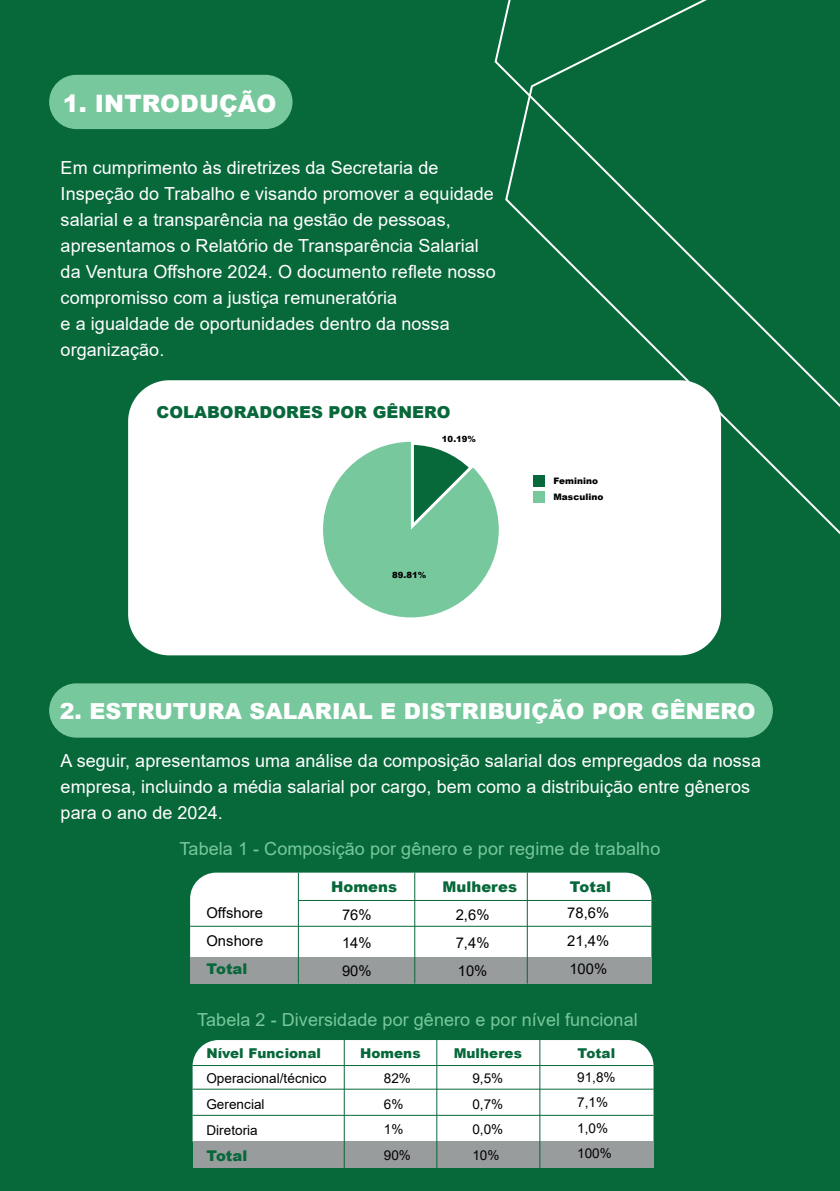
<style>
.page{position:relative;width:840px;height:1191px;background:#fff}
.page>*{position:absolute;margin:0;border:0;box-sizing:border-box;transform-origin:0 0}
.t1{font:900 24px "Arial";letter-spacing:.005em;color:#fff}
.t2{font:900 22px "Arial";letter-spacing:.005em;color:#fff}
.t3{font:18px/26px "Arial";letter-spacing:.005em;color:#fff}
.t4{font:18px "Arial";letter-spacing:.005em;color:#77c89c}
.t5{font:900 16.4px "Arial";letter-spacing:.005em;color:#07683a}
.t6{font:14.8px/28px "Arial";letter-spacing:.005em;color:#000001;text-align:justify}
.t7{font:900 14.8px "Arial";letter-spacing:.005em;color:#07683a}
.t8{font:13.6px/25.6px "Arial";letter-spacing:.005em;color:#000001}
.t9{font:900 13.6px "Arial";letter-spacing:.005em;color:#07683a}
.t10{font:900 9px/15.4px "Arial";letter-spacing:.005em;color:#000001}
.t11{font:900 8.4px "Arial";letter-spacing:.005em;color:#000001}
</style>
<div class="page">
<div style="left:0;top:0;width:839px;height:1191px;background:#07683a"></div>
<div style="left:49px;top:75px;width:243px;height:54px;background:#77c89c;border-radius:27px"></div>
<div style="left:49px;top:683px;width:723px;height:54px;background:#77c89c;border-radius:27px"></div>
<svg style="left:494px;top:0;width:345px;height:473px"></svg>
<div style="left:128px;top:380px;width:592px;height:275px;background:#fff;border-radius:41px"></div>
<svg style="left:323px;top:441px;width:175px;height:176px"></svg>
<div style="left:532px;top:475px;width:12px;height:12px;background:#07683a"></div>
<div style="left:532px;top:491px;width:12px;height:11px;background:#77c89c"></div>
<div style="left:190px;top:872px;width:461px;height:111px;background:#fff;border-radius:26px"></div>
<div style="left:190px;top:957px;width:461px;height:26px;background:#999c9d"></div>
<hr style="left:298px;top:872px;width:1px;height:111px;background:#07683a">
<hr style="left:414px;top:872px;width:1px;height:111px;background:#07683a">
<hr style="left:526px;top:872px;width:1px;height:111px;background:#07683a">
<hr style="left:190px;top:926px;width:461px;height:1px;background:#07683a">
<hr style="left:298px;top:900px;width:353px;height:1px;background:#07683a">
<div style="left:192px;top:1040px;width:461px;height:101px;background:#fff"></div>
<div style="left:192px;top:1141px;width:461px;height:27px;background:#999c9d"></div>
<hr style="left:344px;top:1040px;width:1px;height:128px;background:#07683a">
<hr style="left:436px;top:1040px;width:1px;height:128px;background:#07683a">
<hr style="left:539px;top:1040px;width:1px;height:128px;background:#07683a">
<hr style="left:192px;top:1088px;width:461px;height:1px;background:#07683a">
<hr style="left:192px;top:1115px;width:461px;height:1px;background:#07683a">
<hr style="left:192px;top:1065px;width:461px;height:1px;background:#07683a">
<h1 class="t1" style="left:63px;top:86px;width:215px">1. INTRODUÇÃO</h1>
<p class="t3" style="left:61px;top:155px;width:436px">Em cumprimento às diretrizes da Secretaria de Inspeção do Trabalho e visando promover a equidade salarial e a transparência na gestão de pessoas, apresentamos o Relatório de Transparência Salarial da Ventura Offshore 2024. O documento reflete nosso compromisso com a justiça remuneratória<br>e a igualdade de oportunidades dentro da nossa organização.</p>
<p class="t5" style="left:156px;top:400px;width:295px">COLABORADORES POR GÊNERO</p>
<p class="t11" style="left:441px;top:433px;width:36px">10.19%</p>
<p class="t11" style="left:392px;top:569px;width:36px">89.81%</p>
<p class="t10" style="left:553px;top:473px;width:51px">Feminino<br>Masculino</p>
<p class="t2" style="left:60px;top:695px;width:697px">2. ESTRUTURA SALARIAL E DISTRIBUIÇÃO POR GÊNERO</p>
<p class="t3" style="left:61px;top:748px;width:701px">A seguir, apresentamos uma análise da composição salarial dos empregados da nossa empresa, incluindo a média salarial por cargo, bem como a distribuição entre gêneros para o ano de 2024.</p>
<p class="t4" style="left:179px;top:836px;width:482px">Tabela 1 - Composição por gênero e por regime de trabalho</p>
<p class="t6" style="left:206px;top:898px;width:58px">Offshore<br>Onshore</p>
<p class="t7" style="left:206px;top:957px;width:43px">Total</p>
<p class="t7" style="left:331px;top:876px;width:67px">Homens</p>
<p class="t7" style="left:442px;top:876px;width:76px">Mulheres</p>
<p class="t7" style="left:569px;top:876px;width:43px">Total</p>
<p class="t6" style="left:342px;top:900px;width:31px">76% 14% 90%</p>
<p class="t6" style="left:455px;top:900px;width:35px">2,6% 7,4% 10%</p>
<p class="t6" style="left:567px;top:898px;width:44px">78,6% 21,4% 100%</p>
<p class="t4" style="left:197px;top:1007px;width:442px">Tabela 2 - Diversidade por gênero e por nível funcional</p>
<p class="t9" style="left:206px;top:1043px;width:116px">Nível Funcional</p>
<p class="t8" style="left:206px;top:1065px;width:122px">Operacional/técnico<br>Gerencial<br>Diretoria</p>
<p class="t7" style="left:206px;top:1144px;width:43px">Total</p>
<p class="t9" style="left:360px;top:1043px;width:62px">Homens</p>
<p class="t9" style="left:453px;top:1043px;width:70px">Mulheres</p>
<p class="t9" style="left:577px;top:1043px;width:39px">Total</p>
<p class="t8" style="left:383px;top:1065px;width:29px">82%<br>6%<br>1%<br>90%</p>
<p class="t8" style="left:472px;top:1065px;width:32px;text-align:justify">9,5% 0,7% 0,0% 10%</p>
<p class="t8" style="left:576px;top:1064px;width:40px">91,8%<br>7,1%<br>1,0%<br>100%</p>
</div>
